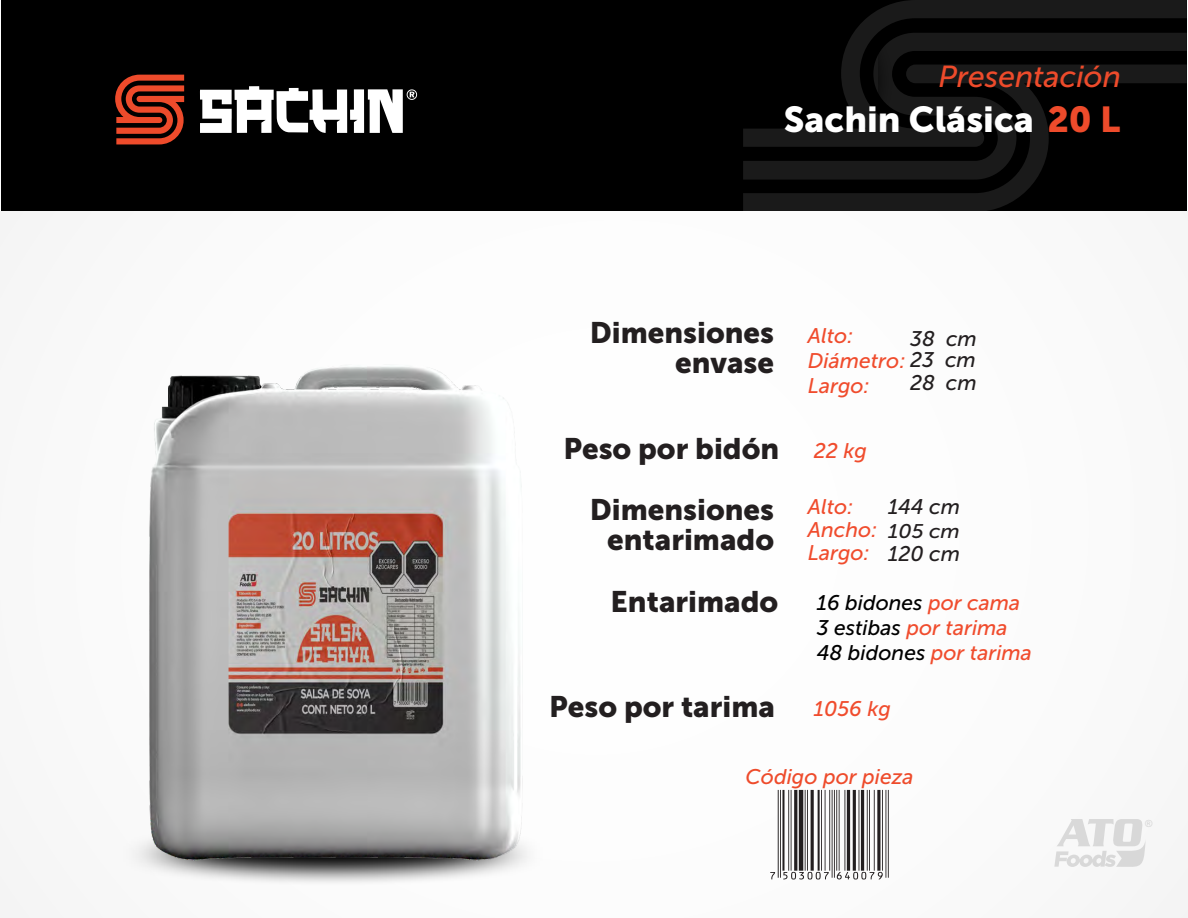
<style>
.page{position:relative;width:1188px;height:918px;background:#fff}
.page>*{position:absolute;margin:0;border:0;box-sizing:border-box;transform-origin:0 0}
.t1{font:35.85px "Museo Sans 900";color:#fff}
.t2{font:italic 30.3px "Museo Sans 500";color:#ee4b2b}
.t3{font:29.55px/30.2px "Museo Sans 900";color:#231f20;text-align:right}
.t4{font:italic 21.15px/25.3px "Museo Sans 500";color:#f04c2d}
.t5{font:italic 21.15px/25.3px "Museo Sans 500";color:#000}
.t6{font:italic 21.15px "Museo Sans 500";color:#ee4b2b}
.t7{font:italic 21.15px/44px "Museo Sans 500";color:#231f20}
.t8{font:700 9.9px "Arial";color:rgb(204 204 204/.7)}
.s1{color:#ee4b2b}
.s2{color:#231f20}
.s3{font-family:"Museo Sans 500";font-style:italic;font-size:21.15px;color:#f04c2d}
.s4{font-size:19.8px;color:#231f20}
.s5{color:#f04c2d}
</style>
<div class="page">
<div style="left:1px;top:0;width:1186px;height:212px;background:#000"></div>
<svg style="left:743px;top:0;width:444px;height:212px"></svg>
<img style="left:879px;top:31px;width:14px;height:98px">
<svg style="left:1054px;top:819px;width:92px;height:48px"></svg>
<svg style="left:115px;top:75px;width:69px;height:69px"></svg>
<svg style="left:200px;top:86px;width:217px;height:47px"></svg>
<img style="left:131px;top:366px;width:398px;height:517px">
<svg style="left:770px;top:790px;width:119px;height:89px"></svg>
<p class="t2" style="left:938px;top:64px;width:184px">Presentación</p>
<p class="t1" style="left:784px;top:105px;width:338px">Sachin Clásica <span class="s1">20 L</span></p>
<p class="t3" style="left:590px;top:321px;width:186px">Dimensiones envase</p>
<p class="t4" style="left:808px;top:325px;width:169px">Alto:<br>Diámetro: <span class="s2">23 cm<br></span>Largo:</p>
<p class="t7" style="left:910px;top:318px;width:68px">38 cm<br>28 cm</p>
<p class="t3" style="left:563px;top:436px;width:305px">Peso por bidón <span class="s3">22 kg</span></p>
<p class="t3" style="left:590px;top:497px;width:186px;text-align:center">Dimensiones entarimado</p>
<p class="t4" style="left:808px;top:497px;width:154px;line-height:22.8px">Alto:<br>Ancho: <span class="s4">105 cm<br></span>Largo: <span class="s2">120 cm</span></p>
<p class="t7" style="left:888px;top:487px;width:73px">144 cm</p>
<p class="t3" style="left:611px;top:589px;width:169px">Entarimado</p>
<p class="t5" style="left:817px;top:592px;width:217px">16 bidones <span class="s5">por cama<br></span>3 estibas <span class="s5">por tarima<br></span>48 bidones <span class="s5">por tarima</span></p>
<p class="t3" style="left:549px;top:695px;width:227px">Peso por tarima</p>
<p class="t4" style="left:814px;top:698px;width:79px">1056 kg</p>
<p class="t6" style="left:746px;top:768px;width:169px">Código por pieza</p>
<p class="t8" style="left:1145px;top:820px;width:9px">®</p>
</div>
